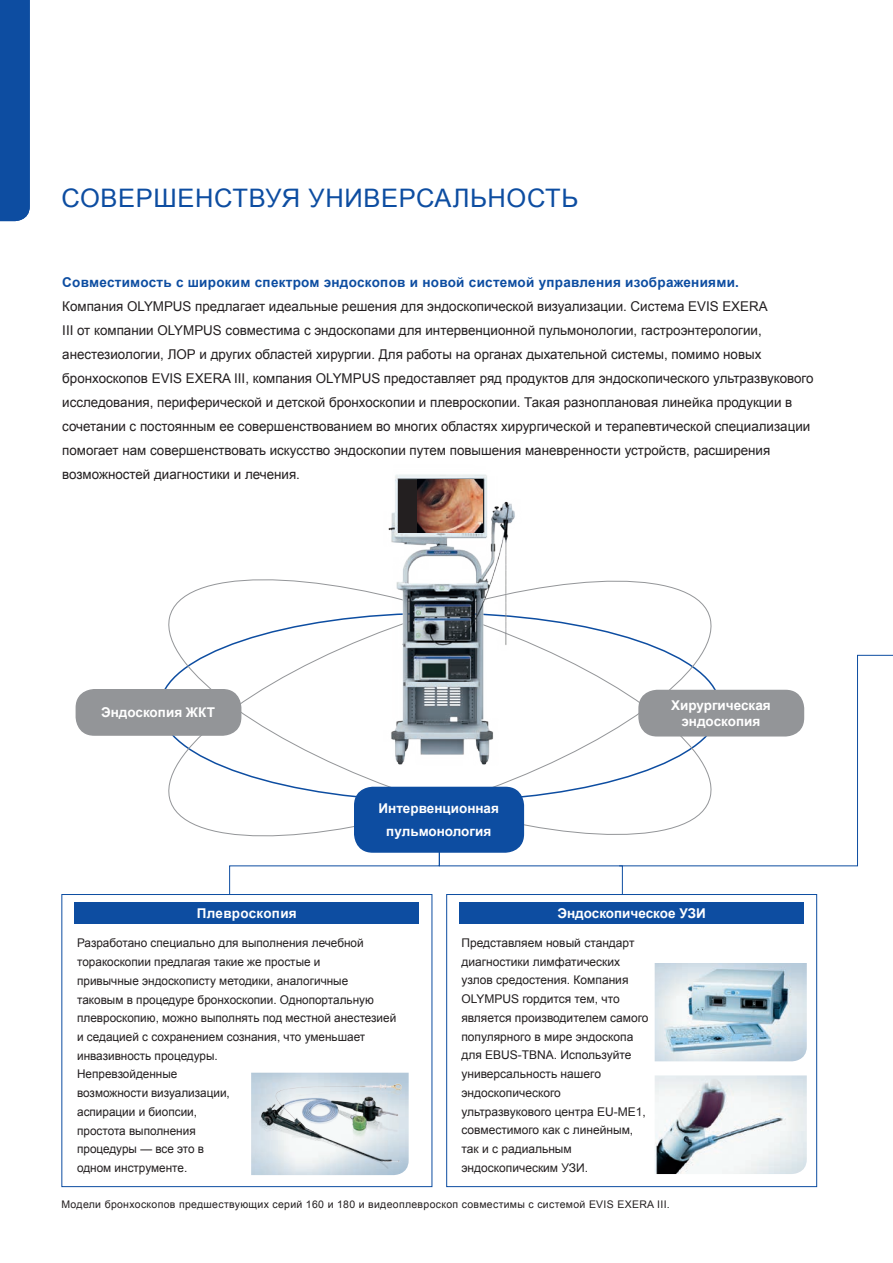
<style>
.page{position:relative;width:893px;height:1263px;background:#fff}
.page>*{position:absolute;margin:0;border:0;box-sizing:border-box;transform-origin:0 0}
.t1{font:25.5px "Arial";letter-spacing:.025em;color:#0d4da1}
.t2{font:13.5px/24px "Arial";color:#231f20}
.t3{font:700 13.5px/22.5px "Arial";color:#fff;text-align:center}
.t4{font:700 13.5px "Arial";letter-spacing:.02em;color:#0d4da1}
.t5{font:700 13.5px "Arial";letter-spacing:.02em;color:#fff}
.t6{font:12px/18.8px "Arial";color:#231f20}
.t7{font:10.5px "Arial";letter-spacing:.03em;color:#231f20}
</style>
<div class="page">
<div style="left:446px;top:894px;width:371px;height:293px;border:1px solid #0d4da1"></div>
<div style="left:61px;top:894px;width:371px;height:293px;border:1px solid #0d4da1"></div>
<img style="left:655px;top:963px;width:152px;height:98px">
<img style="left:655px;top:1075px;width:152px;height:99px">
<div style="left:459px;top:902px;width:345px;height:22px;background:#0d4da1"></div>
<div style="left:74px;top:902px;width:345px;height:22px;background:#0d4da1"></div>
<svg style="left:229px;top:850px;width:394px;height:45px"></svg>
<svg style="left:618px;top:654px;width:275px;height:213px"></svg>
<img style="left:251px;top:1073px;width:158px;height:102px">
<img style="left:253px;top:1074px;width:153px;height:99px">
<div style="left:0;top:0;width:30px;height:221px;background:#0d4da1"></div>
<svg style="left:164px;top:579px;width:558px;height:268px"></svg>
<div style="left:76px;top:690px;width:165px;height:45px;background:#939598;border-radius:18px"></div>
<div style="left:76px;top:689px;width:165px;height:47px;border:2px solid #939598;border-radius:18px"></div>
<div style="left:355px;top:787px;width:168px;height:65px;background:#0d4da1;border-radius:18px"></div>
<div style="left:354px;top:787px;width:170px;height:66px;border:2px solid #0d4da1;border-radius:18px"></div>
<div style="left:639px;top:690px;width:164px;height:46px;background:#939598;border-radius:18px"></div>
<div style="left:638px;top:690px;width:166px;height:46px;border:2px solid #939598;border-radius:18px"></div>
<img style="left:384px;top:474px;width:166px;height:317px">
<div style="left:398px;top:480px;width:85px;height:52px;background:#231f20"></div>
<img style="left:417px;top:480px;width:66px;height:52px">
<h1 class="t1" style="left:62px;top:181px;width:518px">СОВЕРШЕНСТВУЯ УНИВЕРСАЛЬНОСТЬ</h1>
<p class="t4" style="left:62px;top:273px;width:678px">Совместимость с широким спектром эндоскопов и новой системой управления изображениями.</p>
<p class="t2" style="left:62px;top:294px;width:753px">Компания OLYMPUS предлагает идеальные решения для эндоскопической визуализации. Система EVIS EXERA<br>III от компании OLYMPUS совместима с эндоскопами для интервенционной пульмонологии, гастроэнтерологии, анестезиологии, ЛОР и других областей хирургии. Для работы на органах дыхательной системы, помимо новых бронхоскопов EVIS EXERA III, компания OLYMPUS предоставляет ряд продуктов для эндоскопического ультразвукового исследования, периферической и детской бронхоскопии и плевроскопии. Такая разноплановая линейка продукции в сочетании с постоянным ее совершенствованием во многих областях хирургической и терапевтической специализации помогает нам совершенствовать искусство эндоскопии путем повышения маневренности устройств, расширения возможностей диагностики и лечения.</p>
<p class="t3" style="left:101px;top:702px;width:115px">Эндоскопия ЖКТ</p>
<p class="t3" style="left:378px;top:798px;width:122px">Интервенционная пульмонология</p>
<p class="t3" style="left:671px;top:697px;width:101px;line-height:16.2px">Хирургическая эндоскопия</p>
<p class="t5" style="left:197px;top:904px;width:101px">Плевроскопия</p>
<p class="t3" style="left:557px;top:902px;width:150px">Эндоскопическое УЗИ</p>
<p class="t6" style="left:77px;top:934px;width:321px">Разработано специально для выполнения лечебной торакоскопии предлагая такие же простые и<br>привычные эндоскописту методики, аналогичные таковым в процедуре бронхоскопии. Однопортальную плевроскопию, можно выполнять под местной анестезией и седацией с сохранением сознания, что уменьшает инвазивность процедуры.<br>Непревзойденные<br>возможности визуализации,<br>аспирации и биопсии,<br>простота выполнения<br>процедуры — все это в<br>одном инструменте.</p>
<p class="t6" style="left:461px;top:933px;width:189px">Представляем новый стандарт диагностики лимфатических узлов средостения. Компания<br>OLYMPUS гордится тем, что является производителем самого популярного в мире эндоскопа для EBUS-TBNA. Используйте универсальность нашего эндоскопического ультразвукового центра EU-ME1, совместимого как с линейным, так и с радиальным эндоскопическим УЗИ.</p>
<p class="t7" style="left:61px;top:1198px;width:610px">Модели бронхоскопов предшествующих серий 160 и 180 и видеоплевроскоп совместимы с системой EVIS EXERA III.</p>
</div>
